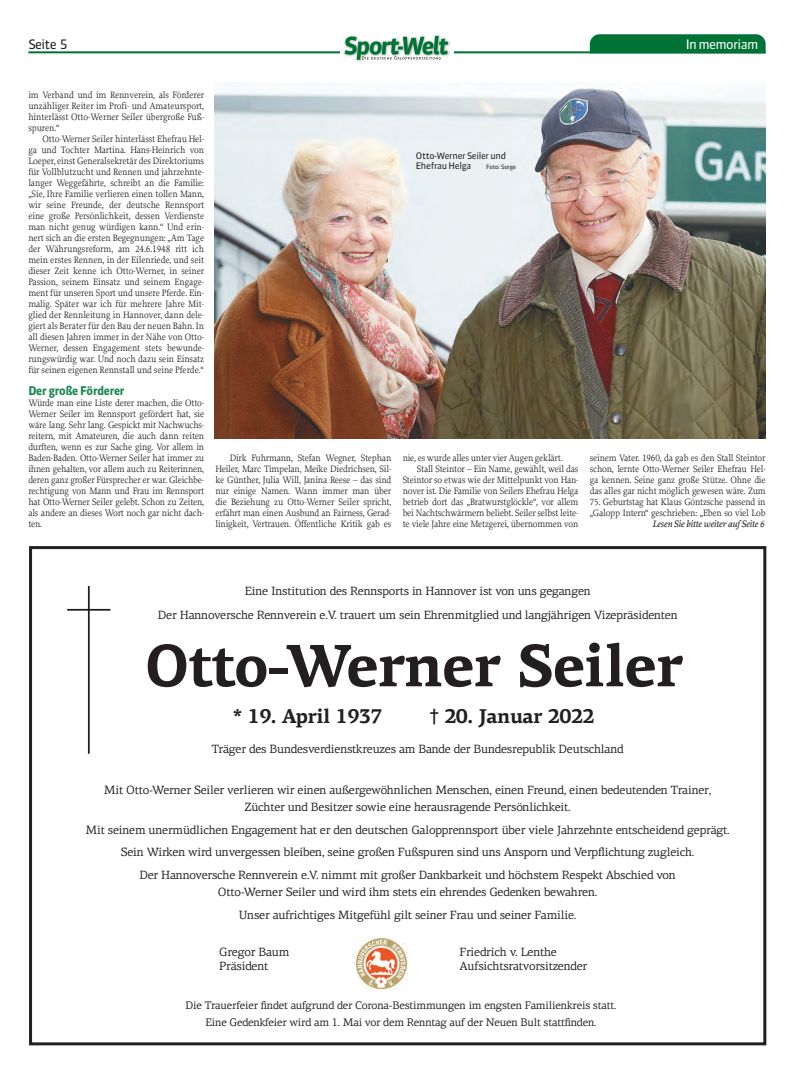
<style>
.page{position:relative;width:794px;height:1078px;background:#fff}
.page>*{position:absolute;margin:0;border:0;box-sizing:border-box;transform-origin:0 0}
.t1{font:700 60px "PF Centro Serif Pro";letter-spacing:-.03em;color:#231f20}
.t2{font:700 20px "PF Centro Serif Pro";letter-spacing:-.03em;color:#231f20}
.t3{font:13px "Sanuk LF";letter-spacing:-.05em;color:#fff}
.t4{font:13px "Sanuk LF";letter-spacing:-.05em;color:#231f20}
.t5{font:12px/22.7px "PF Centro Serif Pro";letter-spacing:-.02em;color:#231f20;text-align:center}
.t6{font:700 12px "Sanuk TF";letter-spacing:-.02em;color:#16864e;scale:.95 1}
.t7{font:11px/17px "PF Centro Serif Pro";letter-spacing:-.02em;color:#231f20;text-align:center}
.t8{font:9.7px/11px "Proforma";letter-spacing:-.02em;color:#231f20;text-align:justify;scale:.95 1}
.t9{font:italic 500 9.7px "Proforma";letter-spacing:-.01em;color:#231f20;scale:.95 1}
.t10{font:9px/10px "Sanuk TF";letter-spacing:-.03em;color:#231f20}
.t11{font:6px "Sanuk TF";letter-spacing:-.03em;color:#231f20}
</style>
<div class="page">
<hr style="left:28px;top:51px;width:737px;height:2px;background:#007236">
<div style="left:340px;top:34px;width:114px;height:22px;background:#fff"></div>
<img style="left:343px;top:34px;width:108px;height:28px">
<svg style="left:344px;top:36px;width:104px;height:24px"></svg>
<svg style="left:590px;top:34px;width:175px;height:20px;background:#0a773e"></svg>
<div style="left:29px;top:546px;width:737px;height:499px;border:3px solid #231f20"></div>
<hr style="left:88px;top:586px;width:2px;height:167px;background:#231f20">
<hr style="left:67px;top:608px;width:43px;height:2px;background:#231f20">
<img style="left:356px;top:937px;width:52px;height:52px">
<img style="left:214px;top:83px;width:551px;height:356px">
<h3 class="t4" style="left:28px;top:36px;width:41px">Seite 5</h3>
<h3 class="t3" style="left:686px;top:36px;width:74px">In memoriam</h3>
<p class="t8" style="left:28px;top:89px;width:187px">im Verband und im Rennverein, als Förderer unzähliger Reiter im Profi- und Amateursport, hinterlässt Otto-Werner Seiler übergroße Fuß&shy;spuren.“</p>
<p class="t8" style="left:28px;top:133px;width:187px;text-indent:14px">Otto-Werner Seiler hinterlässt Ehefrau Hel&shy;ga und Tochter Martina. Hans-Heinrich von Loeper, einst Generalsekretär des Direktoriums für Vollblutzucht und Rennen und jahrzehnte&shy;langer Weggefährte, schreibt an die Familie: „Sie, Ihre Familie verlieren einen tollen Mann, wir seine Freunde, der deutsche Rennsport eine große Persönlichkeit, dessen Verdienste man nicht genug würdigen kann.“ Und erin&shy;nert sich an die ersten Begegnungen: „Am Tage der Währungsreform, am 24.6.1948 ritt ich mein erstes Rennen, in der Eilenriede, und seit dieser Zeit kenne ich Otto-Werner, in seiner Passion, seinem Einsatz und seinem Engage&shy;ment für unseren Sport und unsere Pferde. Ein&shy;malig. Später war ich für mehrere Jahre Mit&shy;glied der Rennleitung in Hannover, dann dele&shy;giert als Berater für den Bau der neuen Bahn. In all diesen Jahren immer in der Nähe von Otto-Werner, dessen Engagement stets bewunde&shy;rungswürdig war. Und noch dazu sein Einsatz für seinen eigenen Rennstall und seine Pferde.“</p>
<p class="t6" style="left:28px;top:383px;width:103px">Der große Förderer</p>
<p class="t8" style="left:28px;top:397px;width:187px">Würde man eine Liste derer machen, die Otto-Werner Seiler im Rennsport gefördert hat, sie wäre lang. Sehr lang. Gespickt mit Nachwuchs&shy;reitern, mit Amateuren, die auch dann reiten durften, wenn es zur Sache ging. Vor allem in Baden-Baden. Otto-Werner Seiler hat immer zu ihnen gehalten, vor allem auch zu Reiterinnen, deren ganz großer Fürsprecher er war. Gleichbe&shy;rechtigung von Mann und Frau im Rennsport hat Otto-Werner Seiler gelebt. Schon zu Zeiten, als andere an dieses Wort noch gar nicht dach&shy;ten.</p>
<p class="t10" style="left:416px;top:151px;width:92px">Otto-Werner Seiler und<br>Ehefrau Helga</p>
<p class="t11" style="left:486px;top:163px;width:31px">Foto: Sorge</p>
<p class="t8" style="left:215px;top:452px;width:187px;text-indent:14px">Dirk Fuhrmann, Stefan Wegner, Stephan Heiler, Marc Timpelan, Meike Diedrichsen, Sil&shy;ke Günther, Julia Will, Janina Reese – das sind nur einige Namen. Wann immer man über die Beziehung zu Otto-Werner Seiler spricht, erfährt man einen Ausbund an Fairness, Gerad&shy;linigkeit, Vertrauen. Öffentliche Kritik gab es</p>
<p class="t8" style="left:403px;top:452px;width:170px">nie, es wurde alles unter vier Augen geklärt.</p>
<p class="t8" style="left:417px;top:463px;width:172px">Stall Steintor – Ein Name, gewählt, weil das</p>
<p class="t8" style="left:403px;top:474px;width:186px">Steintor so etwas wie der Mittelpunkt von Han-</p>
<p class="t8" style="left:403px;top:485px;width:186px">nover ist. Die Familie von Seilers Ehefrau Helga</p>
<p class="t8" style="left:403px;top:496px;width:187px">betrieb dort das „Bratwurstglöckle“, vor allem</p>
<p class="t8" style="left:403px;top:507px;width:186px">bei Nachtschwärmern beliebt. Seiler selbst leite-</p>
<p class="t8" style="left:403px;top:518px;width:186px">te viele Jahre eine Metzgerei, übernommen von</p>
<p class="t8" style="left:590px;top:452px;width:187px">seinem Vater. 1960, da gab es den Stall Steintor schon, lernte Otto-Werner Seiler Ehefrau Hel&shy;ga kennen. Seine ganz große Stütze. Ohne die das alles gar nicht möglich gewesen wäre. Zum</p>
<p class="t8" style="left:590px;top:496px;width:187px">75. Geburtstag hat Klaus Göntzsche passend in „Galopp Intern“ geschrieben: „Eben so viel Lob</p>
<p class="t9" style="left:652px;top:517px;width:119px">Lesen Sie bitte weiter auf Seite 6</p>
<p class="t5" style="left:158px;top:579px;width:521px;line-height:23.7px">Eine Institution des Rennsports in Hannover ist von uns gegangen<br>Der Hannoversche Rennverein e.V. trauert um sein Ehrenmitglied und langjährigen Vizepräsidenten</p>
<h1 class="t1" style="left:144px;top:628px;width:541px">Otto-Werner Seiler</h1>
<h2 class="t2" style="left:233px;top:703px;width:151px">* 19. April 1937</h2>
<h2 class="t2" style="left:429px;top:703px;width:167px">† 20. Januar 2022</h2>
<p class="t5" style="left:212px;top:737px;width:413px">Träger des Bundesverdienstkreuzes am Bande der Bundesrepublik Deutschland</p>
<p class="t5" style="left:104px;top:781px;width:609px;line-height:17px">Mit Otto-Werner Seiler verlieren wir einen außergewöhnlichen Menschen, einen Freund, einen bedeutenden Trainer,<br>Züchter und Besitzer sowie eine herausragende Persönlichkeit.</p>
<p class="t5" style="left:85px;top:818px;width:646px">Mit seinem unermüdlichen Engagement hat er den deutschen Galopprennsport über viele Jahrzehnte entscheidend geprägt.<br>Sein Wirken wird unvergessen bleiben, seine großen Fußspuren sind uns Ansporn und Verpflichtung zugleich.<br>Der Hannoversche Rennverein e.V. nimmt mit großer Dankbarkeit und höchstem Respekt Abschied von</p>
<p class="t5" style="left:218px;top:880px;width:381px">Otto-Werner Seiler und wird ihm stets ein ehrendes Gedenken bewahren.<br>Unser aufrichtiges Mitgefühl gilt seiner Frau und seiner Familie.</p>
<p class="t5" style="left:219px;top:944px;width:72px;line-height:14px;text-align:left">Gregor Baum<br>Präsident</p>
<p class="t5" style="left:459px;top:944px;width:129px;line-height:14px;text-align:left">Friedrich v. Lenthe<br>Aufsichtsratvorsitzender</p>
<p class="t7" style="left:186px;top:996px;width:432px">Die Trauerfeier findet aufgrund der Corona-Bestimmungen im engsten Familienkreis statt.<br>Eine Gedenkfeier wird am 1. Mai vor dem Renntag auf der Neuen Bult stattfinden.</p>
</div>
